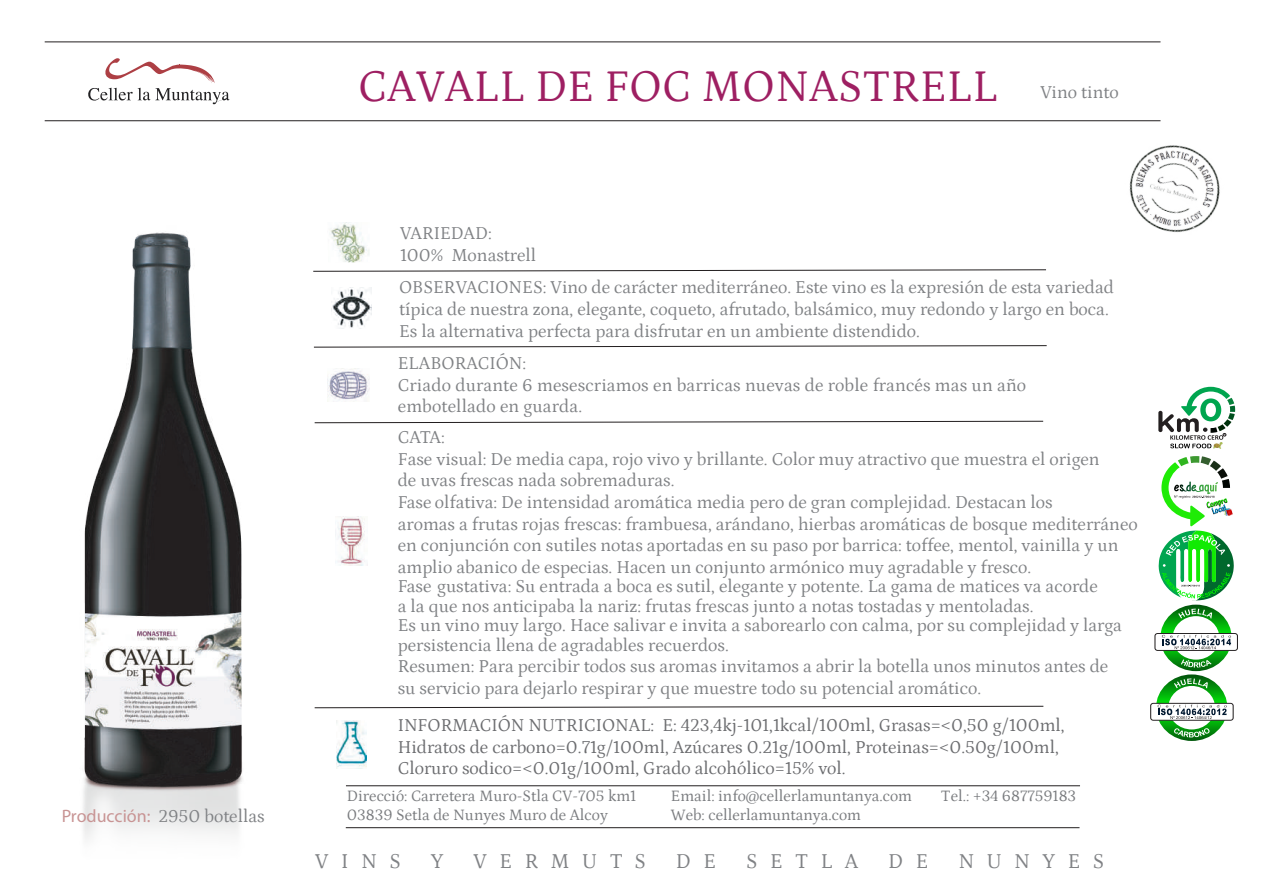
<style>
.page{position:relative;width:1263px;height:893px;background:#fff}
.page>*{position:absolute;margin:0;border:0;box-sizing:border-box;transform-origin:0 0}
.t1{font:45px "Petrona";color:#9e1f62}
.t2{font:21px "Petrona";letter-spacing:.6em;color:#808285}
.t3{font:18px/21.6px "Petrona";color:#808285}
.t4{font:18px/21.6px "Petrona";color:#6c6d70}
.t5{font:15.75px "Petrona";color:#7a7c7f}
.s1{font-family:"Myriad Pro";color:#c89494}
</style>
<div class="page">
<img style="left:83px;top:232px;width:160px;height:608px">
<hr style="left:45px;top:42px;width:1115px;height:1px;background:#221e1f">
<hr style="left:45px;top:120px;width:1115px;height:1px;background:#221e1f">
<svg style="left:88px;top:58px;width:141px;height:47px"></svg>
<hr style="left:346px;top:827px;width:733px;height:1px;background:#221e1f">
<hr style="left:346px;top:785px;width:734px;height:1px;background:#221e1f">
<img style="left:1129px;top:145px;width:91px;height:88px">
<img style="left:336px;top:517px;width:29px;height:48px">
<img style="left:328px;top:368px;width:41px;height:32px">
<svg style="left:313px;top:269px;width:733px;height:3px"></svg>
<svg style="left:314px;top:420px;width:730px;height:3px"></svg>
<svg style="left:314px;top:705px;width:730px;height:3px"></svg>
<svg style="left:313px;top:345px;width:734px;height:3px"></svg>
<img style="left:330px;top:222px;width:39px;height:40px">
<img style="left:336px;top:720px;width:31px;height:48px">
<img style="left:331px;top:287px;width:41px;height:41px">
<div style="left:1150px;top:703px;width:83px;height:18px;border:1px solid #231f20;border-radius:3px"></div>
<div style="left:1154px;top:633px;width:84px;height:18px;border:1px solid #231f20;border-radius:3px"></div>
<svg style="left:1158px;top:387px;width:77px;height:62px"></svg>
<svg style="left:1156px;top:456px;width:78px;height:285px"></svg>
<p class="t3" style="left:62px;top:804px;width:204px"><span class="s1">Producción:</span> 2950 botellas</p>
<h1 class="t1" style="left:358px;top:52px;width:641px">CAVALL DE FOC MONASTRELL</h1>
<p class="t3" style="left:1040px;top:80px;width:80px">Vino tinto</p>
<p class="t3" style="left:400px;top:221px;width:138px">VARIEDAD:<br>100% Monastrell</p>
<p class="t3" style="left:399px;top:275px;width:716px">OBSERVACIONES: Vino de carácter mediterráneo. Este vino es la expresión de esta variedad típica de nuestra zona, elegante, coqueto, afrutado, balsámico, muy redondo y largo en boca.<br>Es la alternativa perfecta para disfrutar en un ambiente distendido.</p>
<p class="t3" style="left:398px;top:351px;width:630px">ELABORACIÓN:<br>Criado durante 6 mesescriamos en barricas nuevas de roble francés mas un año embotellado en guarda.</p>
<p class="t3" style="left:398px;top:425px;width:741px">CATA:<br>Fase visual: De media capa, rojo vivo y brillante. Color muy atractivo que muestra el origen<br>de uvas frescas nada sobremaduras.<br>Fase olfativa: De intensidad aromática media pero de gran complejidad. Destacan los<br>aromas a frutas rojas frescas: frambuesa, arándano, hierbas aromáticas de bosque mediterráneo en conjunción con sutiles notas aportadas en su paso por barrica: toffee, mentol, vainilla y un amplio abanico de especias. Hacen un conjunto armónico muy agradable y fresco.</p>
<p class="t3" style="left:398px;top:575px;width:726px;line-height:19.5px">Fase gustativa: Su entrada a boca es sutil, elegante y potente. La gama de matices va acorde<br>a la que nos anticipaba la nariz: frutas frescas junto a notas tostadas y mentoladas.<br>Es un vino muy largo. Hace salivar e invita a saborearlo con calma, por su complejidad y larga persistencia llena de agradables recuerdos.</p>
<p class="t3" style="left:398px;top:654px;width:712px">Resumen: Para percibir todos sus aromas invitamos a abrir la botella unos minutos antes de su servicio para dejarlo respirar y que muestre todo su potencial aromático.</p>
<p class="t4" style="left:398px;top:713px;width:668px">INFORMACIÓN NUTRICIONAL: E: 423,4kj-101,1kcal/100ml, Grasas=&lt;0,50 g/100ml,<br>Hidratos de carbono=0.71g/100ml, Azúcares 0.21g/100ml, Proteinas=&lt;0.50g/100ml,<br>Cloruro sodico=&lt;0.01g/100ml, Grado alcohólico=15% vol.</p>
<p class="t5" style="left:347px;top:784px;width:291px">Direcció: Carretera Muro-Stla CV-705 km1</p>
<p class="t5" style="left:671px;top:784px;width:243px">Email: info@cellerlamuntanya.com</p>
<p class="t5" style="left:941px;top:784px;width:137px">Tel.: +34 687759183</p>
<p class="t5" style="left:347px;top:803px;width:263px">03839 Setla de Nunyes Muro de Alcoy</p>
<p class="t5" style="left:671px;top:803px;width:192px">Web: cellerlamuntanya.com</p>
<p class="t2" style="left:315px;top:846px;width:87px">VINS</p>
<p class="t2" style="left:431px;top:846px;width:14px">Y</p>
<p class="t2" style="left:474px;top:846px;width:174px">VERMUTS</p>
<p class="t2" style="left:676px;top:846px;width:42px">D E</p>
<p class="t2" style="left:746px;top:846px;width:114px">SETLA</p>
<p class="t2" style="left:888px;top:846px;width:42px">D E</p>
<p class="t2" style="left:958px;top:846px;width:147px">NUNYES</p>
</div>
